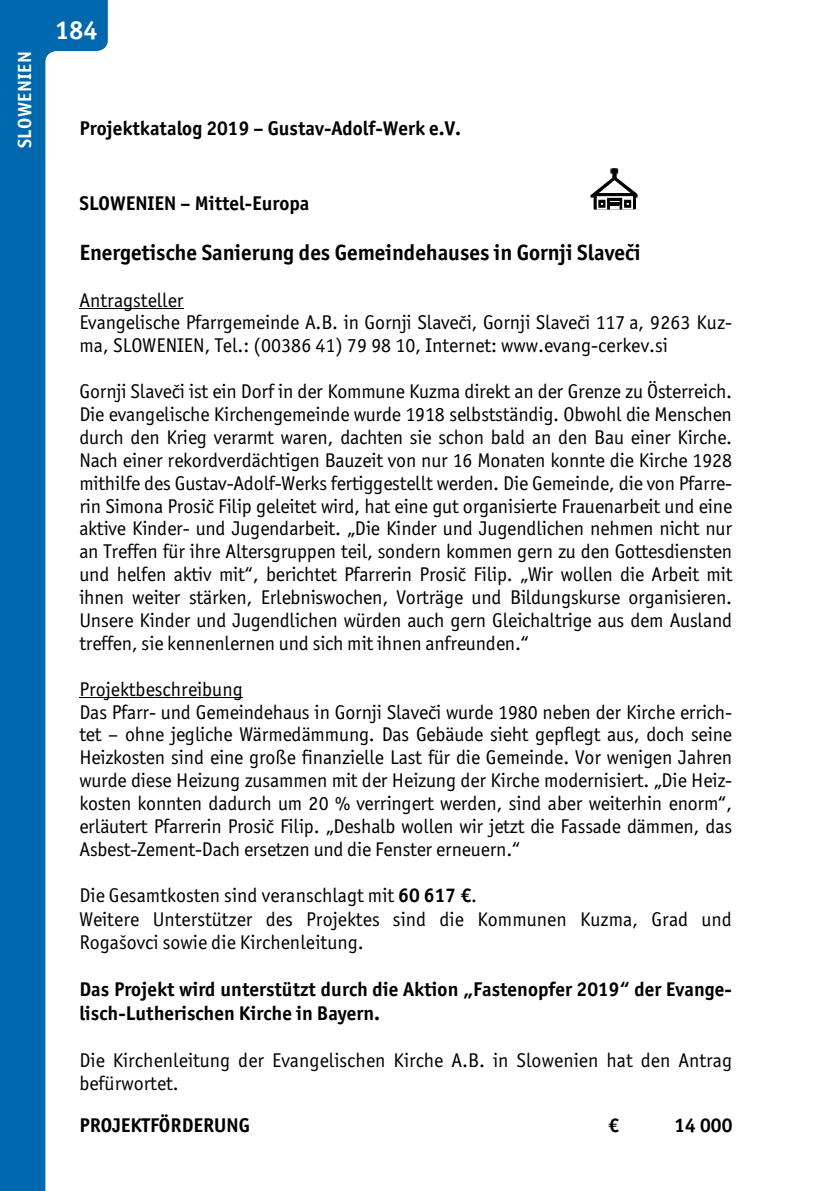
<style>
.page{position:relative;width:840px;height:1191px;background:#fff}
.page>*{position:absolute;margin:0;border:0;box-sizing:border-box;transform-origin:0 0}
.t1{font:700 26px "Officina Sans LT";color:#fff}
.t2{font:700 22px "Officina Sans ITC Pro";color:#000}
.t3{font:20px/22.8px "Officina Sans ITC Pro";letter-spacing:-.005em;color:#000}
.t4{font:700 20px/24.4px "Officina Sans ITC Pro";color:#000}
.t5{font:700 19px "Officina Sans LT";letter-spacing:.02em;color:#fff}
.s1{font-weight:700}
</style>
<div class="page">
<svg style="left:0;top:0;width:108px;height:1191px"></svg>
<hr style="left:79px;top:308px;width:105px;height:1px;background:#000">
<hr style="left:79px;top:697px;width:164px;height:1px;background:#000">
<svg style="left:590px;top:168px;width:47px;height:42px"></svg>
<p class="t5" style="left:13px;top:148px;width:99px;rotate:-90deg">SLOWENIEN</p>
<h1 class="t1" style="left:55px;top:14px;width:44px">184</h1>
<p class="t4" style="left:79px;top:118px;width:383px">Projektkatalog 2019 – Gustav-Adolf-Werk e.V.</p>
<p class="t4" style="left:79px;top:193px;width:231px">SLOWENIEN – Mittel-Europa</p>
<p class="t2" style="left:79px;top:244px;width:562px">Energetische Sanierung des Gemeindehauses in Gornji Slaveči</p>
<p class="t3" style="left:79px;top:289px;width:654px">Antragsteller<br>Evangelische Pfarrgemeinde A.B. in Gornji Slaveči, Gornji Slaveči 117 a, 9263 Kuz&shy;ma, SLOWENIEN, Tel.: (00386 41) 79 98 10, Internet: www.evang-cerkev.si</p>
<p class="t3" style="left:79px;top:380px;width:654px;text-align:justify">Gornji Slaveči ist ein Dorf in der Kommune Kuzma direkt an der Grenze zu Österreich.<br>Die evangelische Kirchengemeinde wurde 1918 selbstständig. Obwohl die Menschen durch den Krieg verarmt waren, dachten sie schon bald an den Bau einer Kirche.<br>Nach einer rekordverdächtigen Bauzeit von nur 16 Monaten konnte die Kirche 1928 mithilfe des Gustav-Adolf-Werks fertiggestellt werden. Die Gemeinde, die von Pfarre&shy;rin Simona Prosič Filip geleitet wird, hat eine gut organisierte Frauenarbeit und eine aktive Kinder- und Jugendarbeit. „Die Kinder und Jugendlichen nehmen nicht nur an Treffen für ihre Altersgruppen teil, sondern kommen gern zu den Gottesdiensten und helfen aktiv mit“, berichtet Pfarrerin Prosič Filip. „Wir wollen die Arbeit mit ihnen weiter stärken, Erlebniswochen, Vorträge und Bildungskurse organisieren.<br>Unsere Kinder und Jugendlichen würden auch gern Gleichaltrige aus dem Ausland treffen, sie kennenlernen und sich mit ihnen anfreunden.“</p>
<p class="t3" style="left:79px;top:678px;width:654px">Projektbeschreibung<br>Das Pfarr- und Gemeindehaus in Gornji Slaveči wurde 1980 neben der Kirche errich&shy;tet – ohne jegliche Wärmedämmung. Das Gebäude sieht gepflegt aus, doch seine Heizkosten sind eine große finanzielle Last für die Gemeinde. Vor wenigen Jahren wurde diese Heizung zusammen mit der Heizung der Kirche modernisiert. „Die Heiz&shy;kosten konnten dadurch um 20 % verringert werden, sind aber weiterhin enorm“, erläutert Pfarrerin Prosič Filip. „Deshalb wollen wir jetzt die Fassade dämmen, das Asbest-Zement-Dach ersetzen und die Fenster erneuern.“</p>
<p class="t3" style="left:79px;top:884px;width:653px;line-height:23.4px">Die Gesamtkosten sind veranschlagt mit <span class="s1">60 617 €</span>.<br>Weitere Unterstützer des Projektes sind die Kommunen Kuzma, Grad und<br>Rogašovci sowie die Kirchenleitung.</p>
<p class="t4" style="left:79px;top:978px;width:653px">Das Projekt wird unterstützt durch die Aktion „Fastenopfer 2019“ der Evange&shy;lisch-Lutherischen Kirche in Bayern.</p>
<p class="t3" style="left:79px;top:1049px;width:653px">Die Kirchenleitung der Evangelischen Kirche A.B. in Slowenien hat den Antrag befürwortet.</p>
<p class="t4" style="left:79px;top:1114px;width:172px">PROJEKTFÖRDERUNG</p>
<p class="t4" style="left:607px;top:1114px;width:12px">€</p>
<p class="t4" style="left:674px;top:1114px;width:59px">14 000</p>
</div>
